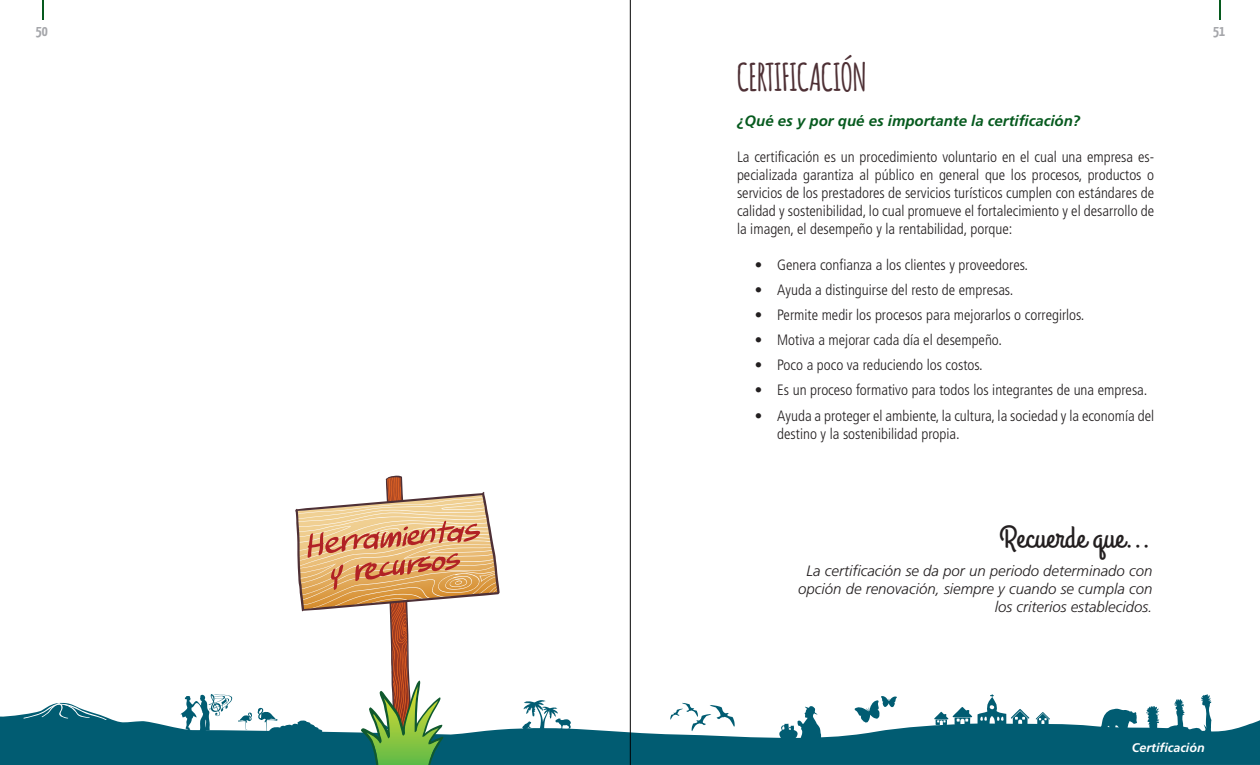
<style>
.page{position:relative;width:1260px;height:765px;background:#fff}
.page>*{position:absolute;margin:0;border:0;box-sizing:border-box;transform-origin:0 0}
.Subtitulos{font:700 37.5px "Amatic";color:#4e3035}
.Referencias{font:31.25px "Grand Hotel";color:#231f20}
.numeracionG{font:300 condensed 15px/18px "Frutiger";color:#231f20}
.ParrafosGeneral{font:300 condensed 15px/18px "Frutiger";color:#231f20;text-align:justify}
.Destacados_Cortos{font:italic 300 15px/18px "Frutiger";color:#231f20;text-align:right}
.Subtitulos-2{font:italic 700 15px "Frutiger";color:#065a1e}
.ParrafosGeneral-2{font:700 15px "Yanone Kaffeesatz";color:#a5a6aa}
.pie_de_pagina{font:italic 700 12.5px "Frutiger";color:#fff}
</style>
<div class="page">
<svg style="left:0;top:702px;width:1260px;height:63px;fill:#015c72"></svg>
<svg style="left:670px;top:703px;width:65px;height:29px"></svg>
<svg style="left:978px;top:694px;width:52px;height:32px"></svg>
<svg style="left:1036px;top:712px;width:14px;height:13px"></svg>
<svg style="left:934px;top:707px;width:38px;height:18px"></svg>
<svg style="left:1100px;top:694px;width:121px;height:45px"></svg>
<svg style="left:854px;top:696px;width:43px;height:27px"></svg>
<svg style="left:779px;top:706px;width:42px;height:35px"></svg>
<svg style="left:522px;top:700px;width:49px;height:31px"></svg>
<svg style="left:181px;top:694px;width:51px;height:37px"></svg>
<svg style="left:23px;top:703px;width:84px;height:17px"></svg>
<svg style="left:42px;top:0;width:1px;height:20px"></svg>
<svg style="left:1219px;top:0;width:1px;height:20px"></svg>
<hr style="left:630px;top:0;width:1px;height:765px;background:#000">
<svg style="left:238px;top:476px;width:262px;height:289px"></svg>
<p class="ParrafosGeneral-2" style="left:36px;top:21px;width:14px">50</p>
<p class="ParrafosGeneral-2" style="left:1213px;top:21px;width:13px">51</p>
<p class="Subtitulos" style="left:737px;top:50px;width:131px">CERTIFICACIÓN</p>
<p class="Subtitulos-2" style="left:737px;top:112px;width:345px">¿Qué es y por qué es importante la certificación?</p>
<p class="ParrafosGeneral" style="left:737px;top:148px;width:419px">La certificación es un procedimiento voluntario en el cual una empresa es&shy;pecializada garantiza al público en general que los procesos, productos o servicios de los prestadores de servicios turísticos cumplen con estándares de calidad y sostenibilidad, lo cual promueve el fortalecimiento y el desarrollo de la imagen, el desempeño y la rentabilidad, porque:</p>
<p class="numeracionG" style="left:755px;top:256px;width:275px">• Genera confianza a los clientes y proveedores.</p>
<p class="numeracionG" style="left:755px;top:281px;width:260px">• Ayuda a distinguirse del resto de empresas.</p>
<p class="numeracionG" style="left:755px;top:306px;width:331px">• Permite medir los procesos para mejorarlos o corregirlos.</p>
<p class="numeracionG" style="left:755px;top:331px;width:249px">• Motiva a mejorar cada día el desempeño.</p>
<p class="numeracionG" style="left:755px;top:356px;width:230px">• Poco a poco va reduciendo los costos.</p>
<p class="numeracionG" style="left:755px;top:382px;width:394px">• Es un proceso formativo para todos los integrantes de una empresa.</p>
<p class="numeracionG" style="left:777px;top:407px;width:378px;text-indent:-22px">• Ayuda a proteger el ambiente, la cultura, la sociedad y la economía del destino y la sostenibilidad propia.</p>
<p class="Referencias" style="left:999px;top:517px;width:152px">Recuerde que...</p>
<p class="Destacados_Cortos" style="left:798px;top:562px;width:356px">La certificación se da por un periodo determinado con opción de renovación, siempre y cuando se cumpla con los criterios establecidos.</p>
<p class="pie_de_pagina" style="left:1132px;top:740px;width:74px">Certificación</p>
</div>
